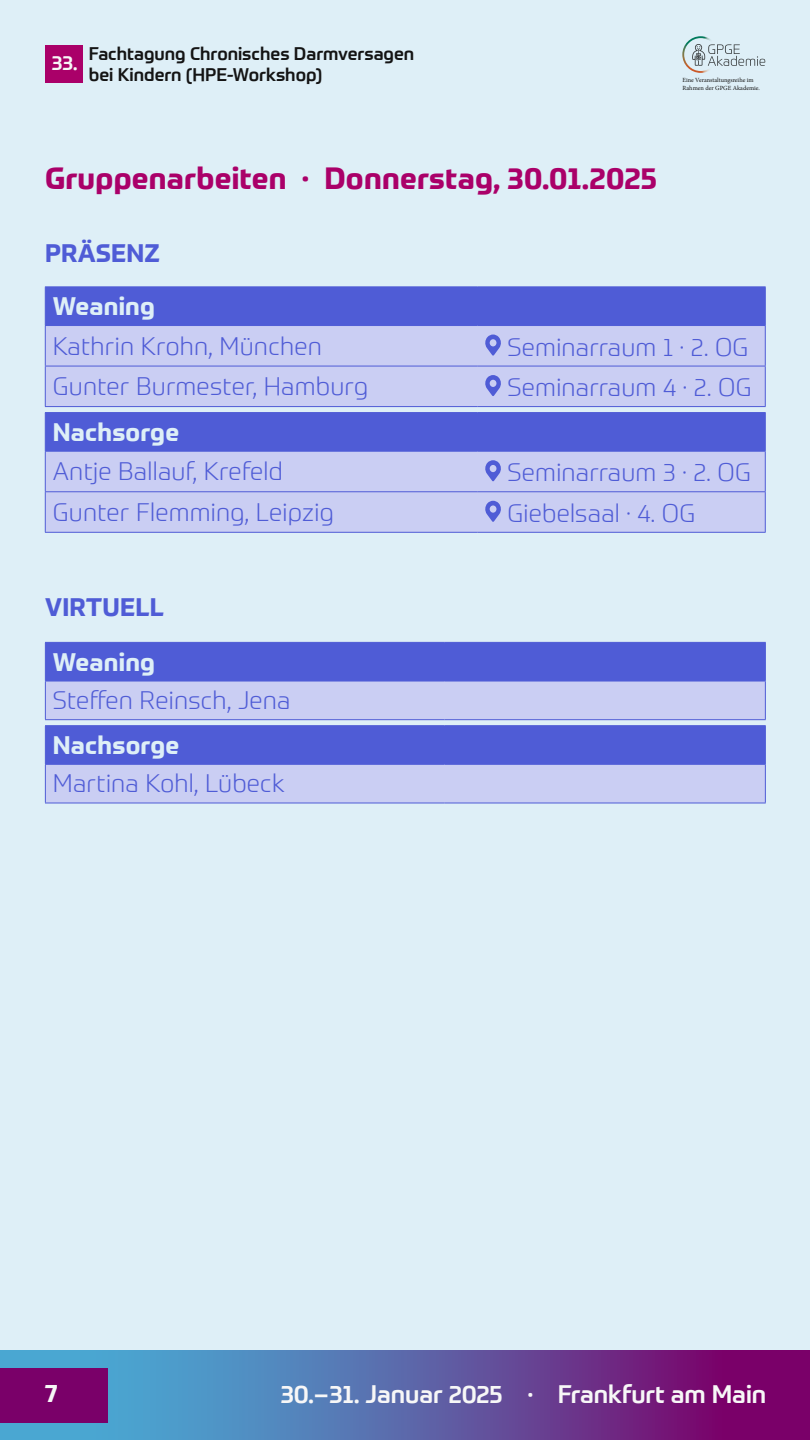
<style>
.page{position:relative;width:810px;height:1440px;background:#deeff7}
.page>*{position:absolute;margin:0;border:0;box-sizing:border-box;transform-origin:0 0}
.t1{font:700 30px "Prometo";letter-spacing:.01em;color:#aa0069}
.t2{font:300 24.75px "Prometo";letter-spacing:.01em;color:#4f5cd6}
.t3{font:500 24.75px "Prometo";color:#f7f7f7}
.t4{font:700 24.75px "Prometo";letter-spacing:.01em;color:#deeff7}
.t5{font:700 24.75px "Prometo";letter-spacing:.01em;color:#4f5cd6}
.t6{font:700 24.75px "Prometo";color:#f7f7f7}
.t7{font:500 20.1px "Prometo";color:#f7f7f7}
.t8{font:500 17.85px/21.2px "Prometo";color:#141414}
.t9{font:6.3px/7.6px "Minion Pro";color:#141414}
</style>
<div class="page">
<div style="left:45px;top:45px;width:37px;height:37px;background:#aa0069"></div>
<img style="left:682px;top:36px;width:29px;height:37px">
<svg style="left:692px;top:44px;width:73px;height:22px"></svg>
<svg style="left:0;top:1351px;width:810px;height:89px;background:#6058a0"></svg>
<div style="left:0;top:1368px;width:108px;height:54px;background:#7a0069"></div>
<div style="left:46px;top:287px;width:719px;height:38px;background:#4f5cd6"></div>
<svg style="left:45px;top:326px;width:720px;height:206px;background:#b2b8ed"></svg>
<hr style="left:45px;top:286px;width:433px;height:1px;background:#4f5cd6">
<hr style="left:45px;top:287px;width:1px;height:38px;background:#4f5cd6">
<hr style="left:478px;top:286px;width:288px;height:1px;background:#4f5cd6">
<hr style="left:765px;top:287px;width:1px;height:38px;background:#4f5cd6">
<hr style="left:45px;top:325px;width:433px;height:1px;background:#4f5cd6">
<hr style="left:45px;top:326px;width:1px;height:40px;background:#4f5cd6">
<hr style="left:478px;top:325px;width:288px;height:1px;background:#4f5cd6">
<hr style="left:765px;top:326px;width:1px;height:40px;background:#4f5cd6">
<hr style="left:45px;top:366px;width:433px;height:1px;background:#4f5cd6">
<hr style="left:45px;top:366px;width:1px;height:40px;background:#4f5cd6">
<hr style="left:478px;top:366px;width:288px;height:1px;background:#4f5cd6">
<hr style="left:765px;top:366px;width:1px;height:40px;background:#4f5cd6">
<hr style="left:45px;top:452px;width:1px;height:39px;background:#4f5cd6">
<hr style="left:478px;top:451px;width:288px;height:1px;background:#4f5cd6">
<hr style="left:765px;top:452px;width:1px;height:39px;background:#4f5cd6">
<hr style="left:45px;top:491px;width:433px;height:1px;background:#4f5cd6">
<hr style="left:45px;top:492px;width:1px;height:40px;background:#4f5cd6">
<hr style="left:478px;top:491px;width:288px;height:1px;background:#4f5cd6">
<hr style="left:765px;top:492px;width:1px;height:40px;background:#4f5cd6">
<hr style="left:45px;top:532px;width:433px;height:1px;background:#4f5cd6">
<hr style="left:45px;top:413px;width:1px;height:38px;background:#4f5cd6">
<hr style="left:45px;top:412px;width:433px;height:1px;background:#4f5cd6">
<hr style="left:478px;top:412px;width:288px;height:1px;background:#4f5cd6">
<hr style="left:45px;top:451px;width:433px;height:1px;background:#4f5cd6">
<hr style="left:45px;top:406px;width:433px;height:1px;background:#4f5cd6">
<hr style="left:478px;top:406px;width:288px;height:1px;background:#4f5cd6">
<hr style="left:478px;top:532px;width:288px;height:1px;background:#4f5cd6">
<hr style="left:765px;top:413px;width:1px;height:38px;background:#4f5cd6">
<svg style="left:484px;top:335px;width:18px;height:21px"></svg>
<svg style="left:484px;top:375px;width:18px;height:21px"></svg>
<svg style="left:484px;top:460px;width:18px;height:21px"></svg>
<svg style="left:484px;top:501px;width:18px;height:21px"></svg>
<div style="left:46px;top:643px;width:719px;height:38px;background:#4f5cd6"></div>
<svg style="left:45px;top:682px;width:720px;height:121px;background:#a2a9e9"></svg>
<hr style="left:45px;top:642px;width:399px;height:1px;background:#4f5cd6">
<hr style="left:45px;top:643px;width:1px;height:38px;background:#4f5cd6">
<hr style="left:444px;top:642px;width:322px;height:1px;background:#4f5cd6">
<hr style="left:765px;top:643px;width:1px;height:38px;background:#4f5cd6">
<hr style="left:45px;top:681px;width:399px;height:1px;background:#4f5cd6">
<hr style="left:45px;top:681px;width:1px;height:38px;background:#4f5cd6">
<hr style="left:444px;top:681px;width:322px;height:1px;background:#4f5cd6">
<hr style="left:765px;top:681px;width:1px;height:38px;background:#4f5cd6">
<hr style="left:45px;top:765px;width:1px;height:38px;background:#4f5cd6">
<hr style="left:444px;top:764px;width:322px;height:1px;background:#4f5cd6">
<hr style="left:765px;top:765px;width:1px;height:38px;background:#4f5cd6">
<hr style="left:45px;top:803px;width:399px;height:1px;background:#4f5cd6">
<hr style="left:444px;top:803px;width:322px;height:1px;background:#4f5cd6">
<hr style="left:45px;top:726px;width:1px;height:38px;background:#4f5cd6">
<hr style="left:45px;top:725px;width:399px;height:1px;background:#4f5cd6">
<hr style="left:444px;top:725px;width:322px;height:1px;background:#4f5cd6">
<hr style="left:45px;top:764px;width:399px;height:1px;background:#4f5cd6">
<hr style="left:45px;top:719px;width:399px;height:1px;background:#4f5cd6">
<hr style="left:444px;top:719px;width:322px;height:1px;background:#4f5cd6">
<hr style="left:765px;top:726px;width:1px;height:38px;background:#4f5cd6">
<p class="t7" style="left:52px;top:50px;width:27px">33.</p>
<p class="t8" style="left:89px;top:43px;width:327px">Fachtagung Chronisches Darmversagen bei Kindern (HPE-Workshop)</p>
<p class="t9" style="left:683px;top:76px;width:79px">Eine Veranstaltungsreihe im<br>Rahmen der GPGE Akademie.</p>
<p class="t1" style="left:45px;top:159px;width:614px">Gruppenarbeiten · Donnerstag, 30.01.2025</p>
<p class="t5" style="left:45px;top:238px;width:117px">PRÄSENZ</p>
<p class="t4" style="left:53px;top:291px;width:104px">Weaning</p>
<p class="t2" style="left:53px;top:331px;width:271px">Kathrin Krohn, München</p>
<p class="t2" style="left:508px;top:332px;width:242px">Seminarraum 1 · 2. OG</p>
<p class="t2" style="left:53px;top:371px;width:317px">Gunter Burmester, Hamburg</p>
<p class="t2" style="left:508px;top:372px;width:245px">Seminarraum 4 · 2. OG</p>
<p class="t4" style="left:53px;top:416px;width:128px">Nachsorge</p>
<p class="t2" style="left:53px;top:457px;width:231px">Antje Ballauf, Krefeld</p>
<p class="t2" style="left:508px;top:458px;width:245px">Seminarraum 3 · 2. OG</p>
<p class="t2" style="left:53px;top:497px;width:283px">Gunter Flemming, Leipzig</p>
<p class="t2" style="left:508px;top:498px;width:189px">Giebelsaal · 4. OG</p>
<p class="t5" style="left:45px;top:592px;width:120px">VIRTUELL</p>
<p class="t4" style="left:53px;top:646px;width:104px">Weaning</p>
<p class="t2" style="left:53px;top:686px;width:239px">Steffen Reinsch, Jena</p>
<p class="t4" style="left:53px;top:730px;width:128px">Nachsorge</p>
<p class="t2" style="left:53px;top:769px;width:233px">Martina Kohl, Lübeck</p>
<p class="t6" style="left:45px;top:1378px;width:15px">7</p>
<p class="t3" style="left:281px;top:1379px;width:487px">30.– 31. Januar 2025 · Frankfurt am Main</p>
</div>
